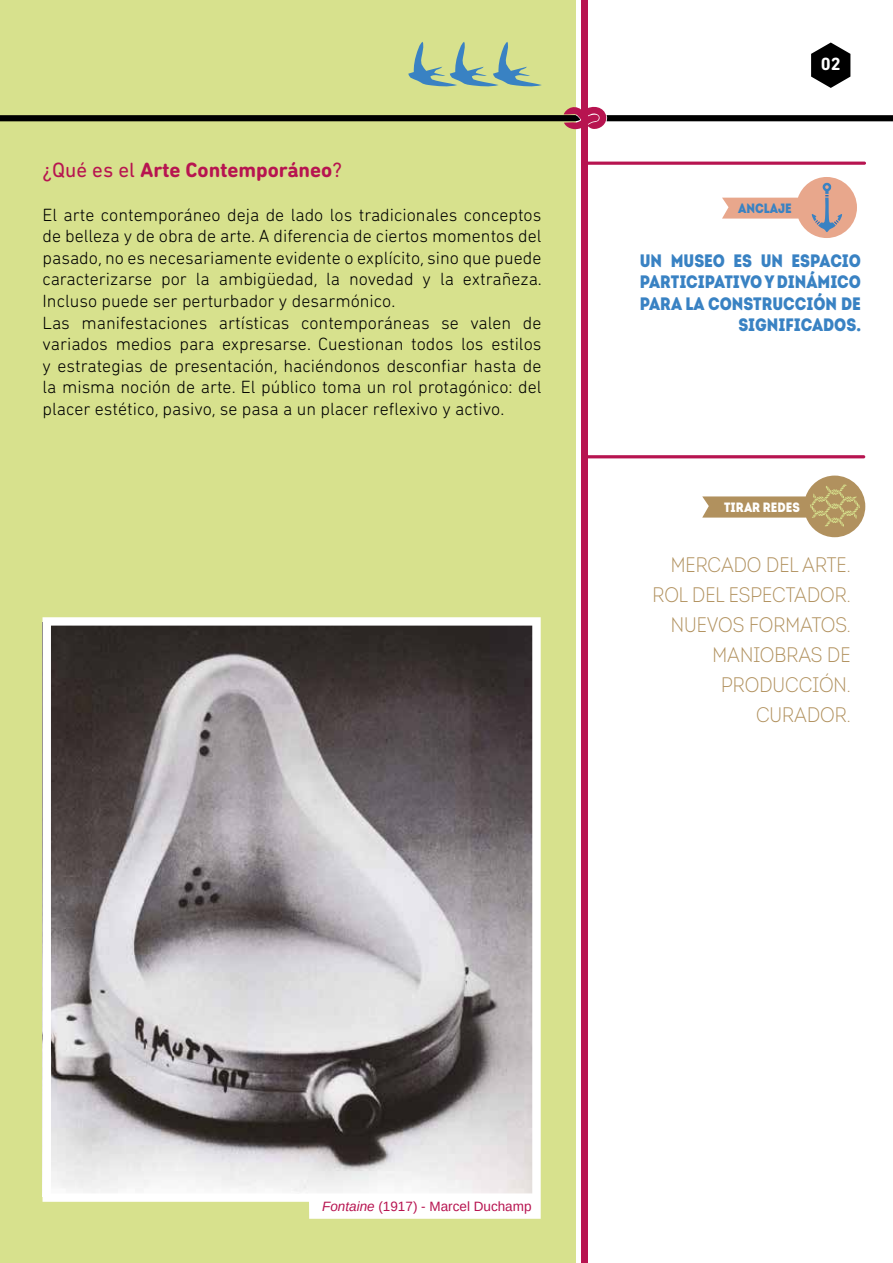
<style>
.page{position:relative;width:893px;height:1263px;background:#fff}
.page>*{position:absolute;margin:0;border:0;box-sizing:border-box;transform-origin:0 0}
.t1{font:21px/30px "Intro Cond Light Free";color:#b1915e;text-align:right}
.t2{font:700 21px "DIN Next Rounded LT Pro";color:#b71450}
.t3{font:300 18px/21.6px "DIN Next Rounded LT Pro";color:#000}
.t4{font:18px/21.6px "Intro Cond Black Free";color:#3982c3;text-align:right}
.t5{font:700 18px "DIN Next Rounded LT Pro";color:#fff}
.t6{font:13.5px "Arimo";color:#b71450}
.t7{font:13.5px "Intro Cond Black Free";color:#fff}
.t8{font:13.5px "Intro Cond Black Free";color:#3982c3}
.s1{font-weight:400}
.s2{font-style:italic}
</style>
<div class="page">
<svg style="left:811px;top:43px;width:39px;height:45px"></svg>
<div style="left:0;top:0;width:575px;height:1263px;background:#d7e18d"></div>
<svg style="left:408px;top:42px;width:134px;height:45px"></svg>
<div style="left:581px;top:0;width:7px;height:1263px;background:#b71450"></div>
<svg style="left:0;top:102px;width:893px;height:29px"></svg>
<svg style="left:43px;top:617px;width:498px;height:602px;background:#9b9697"></svg>
<hr style="left:586px;top:455px;width:279px;height:3px;background:#b71450;border-radius:2px">
<svg style="left:702px;top:476px;width:163px;height:61px"></svg>
<hr style="left:586px;top:162px;width:280px;height:3px;background:#b71450;border-radius:2px">
<svg style="left:722px;top:177px;width:135px;height:61px"></svg>
<p class="t2" style="left:43px;top:158px;width:301px"><span class="s1">¿Qué es el</span> Arte Contemporáneo<span class="s1">?</span></p>
<p class="t3" style="left:43px;top:203px;width:501px">El arte contemporáneo deja de lado los tradicionales conceptos de belleza y de obra de arte. A diferencia de ciertos momentos del pasado, no es necesariamente evidente o explícito, sino que puede caracterizarse por la ambigüedad, la novedad y la extrañeza.<br>Incluso puede ser perturbador y desarmónico.<br>Las manifestaciones artísticas contemporáneas se valen de variados medios para expresarse. Cuestionan todos los estilos y estrategias de presentación, haciéndonos desconfiar hasta de la misma noción de arte. El público toma un rol protagónico: del placer estético, pasivo, se pasa a un placer reflexivo y activo.</p>
<p class="t5" style="left:821px;top:54px;width:22px">02</p>
<p class="t8" style="left:738px;top:199px;width:55px">ANCLAJE</p>
<p class="t4" style="left:640px;top:249px;width:223px">UN MUSEO ES UN ESPACIO<br>PARTICIPATIVO Y DINÁMICO<br>PARA LA CONSTRUCCIÓN DE<br>SIGNIFICADOS.</p>
<p class="t7" style="left:724px;top:498px;width:77px">TIRAR REDES</p>
<p class="t1" style="left:652px;top:549px;width:200px">MERCADO DEL ARTE.<br>ROL DEL ESPECTADOR.<br>NUEVOS FORMATOS.<br>MANIOBRAS DE<br>PRODUCCIÓN.<br>CURADOR.</p>
<p class="t6" style="left:322px;top:1198px;width:211px"><span class="s2">Fontaine</span> (1917) - Marcel Duchamp</p>
</div>
